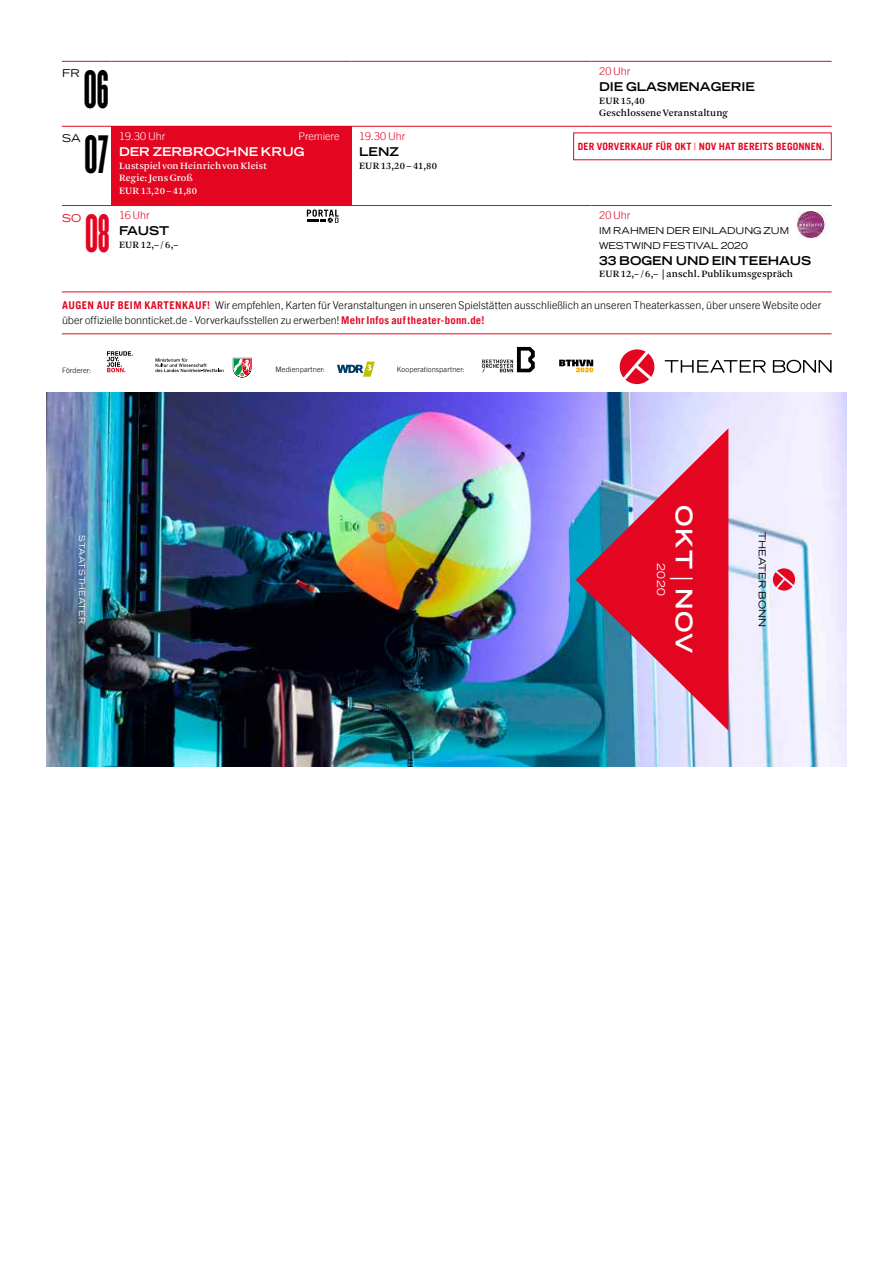
<style>
.page{position:relative;width:893px;height:1263px;background:#fff}
.page>*{position:absolute;margin:0;border:0;box-sizing:border-box;transform-origin:0 0}
.t1{font:47.1px "Champion HTF Bantamweight";color:#000}
.t2{font:47.1px "Champion HTF Bantamweight";color:#e40521}
.t3{font:700 expanded 22.8px "Trade Gothic LT Std";letter-spacing:.05em;color:#fff}
.t4{font:700 expanded 12.15px "Trade Gothic LT Std";color:#000}
.t5{font:700 expanded 12.15px "Trade Gothic LT Std";color:#fff}
.t6{font:300 10.8px/14.9px "Trade Gothic LT";letter-spacing:.005em;color:#000}
.t7{font:300 10.8px "Trade Gothic LT";letter-spacing:-.005em;color:#e40521}
.t8{font:300 10.8px "Trade Gothic LT";letter-spacing:-.005em;color:#fff}
.t9{font:expanded 10.8px "Trade Gothic LT Std";color:#000}
.t10{font:expanded 10.8px "Trade Gothic LT Std";color:#fff}
.t11{font:expanded 10.8px "Trade Gothic LT Std";color:#e40521}
.t12{font:10.05px/12.8px "Arnhem Pro";letter-spacing:.015em;color:#000}
.t13{font:10.05px/12.8px "Arnhem Pro";letter-spacing:.01em;color:#fff}
.t14{font:700 10.05px "Trade Gothic LT";letter-spacing:.005em;color:#e40521}
.t15{font:expanded 9.6px "Trade Gothic LT Std";letter-spacing:.015em;color:#000}
.t16{font:expanded 9.45px/14.9px "Trade Gothic LT Std";color:#000}
.t17{font:expanded 8.1px "Trade Gothic LT Std";letter-spacing:.015em;color:#fff}
.t18{font:300 7.35px "Trade Gothic LT";letter-spacing:.015em;color:#000}
.s1{font-weight:300}
.s2{font-weight:700;color:#e40521}
.s3{font-weight:400}
</style>
<div class="page">
<div style="left:112px;top:126px;width:240px;height:80px;background:#e40521"></div>
<hr style="left:62px;top:61px;width:50px;height:1px;background:#e40521">
<hr style="left:112px;top:61px;width:240px;height:1px;background:#e40521">
<hr style="left:352px;top:61px;width:240px;height:1px;background:#e40521">
<hr style="left:592px;top:61px;width:240px;height:1px;background:#e40521">
<hr style="left:62px;top:126px;width:50px;height:1px;background:#e40521">
<hr style="left:352px;top:126px;width:240px;height:1px;background:#e40521">
<hr style="left:592px;top:126px;width:240px;height:1px;background:#e40521">
<hr style="left:62px;top:205px;width:50px;height:1px;background:#e40521">
<hr style="left:352px;top:205px;width:240px;height:1px;background:#e40521">
<hr style="left:592px;top:205px;width:240px;height:1px;background:#e40521">
<hr style="left:62px;top:291px;width:50px;height:1px;background:#e40521">
<hr style="left:112px;top:291px;width:240px;height:1px;background:#e40521">
<hr style="left:352px;top:291px;width:240px;height:1px;background:#e40521">
<hr style="left:592px;top:291px;width:240px;height:1px;background:#e40521">
<hr style="left:62px;top:333px;width:770px;height:1px;background:#e40521">
<svg style="left:307px;top:210px;width:32px;height:13px"></svg>
<img style="left:798px;top:212px;width:30px;height:26px">
<img style="left:47px;top:393px;width:799px;height:373px">
<svg style="left:576px;top:428px;width:152px;height:303px;background:#ac5677"></svg>
<svg style="left:773px;top:568px;width:22px;height:23px"></svg>
<svg style="left:665px;top:360px;width:101px;height:13px"></svg>
<svg style="left:773px;top:360px;width:59px;height:13px"></svg>
<svg style="left:620px;top:349px;width:34px;height:35px"></svg>
<svg style="left:337px;top:362px;width:38px;height:15px"></svg>
<svg style="left:559px;top:360px;width:34px;height:12px"></svg>
<svg style="left:482px;top:347px;width:53px;height:25px"></svg>
<svg style="left:233px;top:358px;width:18px;height:19px"></svg>
<svg style="left:155px;top:358px;width:68px;height:14px"></svg>
<svg style="left:107px;top:351px;width:26px;height:21px"></svg>
<p class="t9" style="left:62px;top:66px;width:20px">FR</p>
<h1 class="t1" style="left:84px;top:61px;width:26px">06</h1>
<p class="t7" style="left:599px;top:65px;width:33px">20 Uhr</p>
<p class="t4" style="left:599px;top:79px;width:157px">DIE GLASMENAGERIE</p>
<p class="t12" style="left:599px;top:94px;width:130px">EUR 15,40<br>Geschlossene Veranstaltung</p>
<p class="t9" style="left:62px;top:131px;width:20px">SA</p>
<h1 class="t1" style="left:84px;top:126px;width:26px">07</h1>
<p class="t8" style="left:119px;top:129px;width:48px">19.30 Uhr</p>
<p class="t8" style="left:298px;top:129px;width:43px">Premiere</p>
<p class="t5" style="left:119px;top:144px;width:187px">DER ZERBROCHNE KRUG</p>
<p class="t13" style="left:119px;top:159px;width:149px">Lustspiel von Heinrich von Kleist<br>Regie: Jens Groß<br>EUR 13,20 – 41,80</p>
<p class="t7" style="left:359px;top:129px;width:48px">19.30 Uhr</p>
<p class="t4" style="left:359px;top:144px;width:41px">LENZ</p>
<p class="t12" style="left:359px;top:159px;width:79px">EUR 13,20 – 41,80</p>
<p class="t14" style="left:578px;top:140px;width:248px">DER VORVERKAUF FÜR OKT <span class="s1">|</span> NOV HAT BEREITS BEGONNEN.</p>
<p class="t7" style="left:599px;top:209px;width:33px">20 Uhr</p>
<p class="t16" style="left:599px;top:223px;width:192px">IM RAHMEN DER EINLADUNG ZUM<br>WESTWIND FESTIVAL 2020</p>
<p class="t4" style="left:599px;top:252px;width:213px">33 BOGEN UND EIN TEEHAUS</p>
<p class="t12" style="left:599px;top:268px;width:195px">EUR 12,– / 6,– | anschl. Publikumsgespräch</p>
<p class="t6" style="left:62px;top:298px;width:761px"><span class="s2">AUGEN AUF BEIM KARTENKAUF!</span> Wir empfehlen, Karten für Veranstaltungen in unseren Spielstätten ausschließlich an unseren Theaterkassen, über unsere Website oder über offizielle bonnticket.de - Vorverkaufsstellen zu erwerben! <span class="s2">Mehr Infos auf theater-bonn.de!</span></p>
<p class="t11" style="left:62px;top:211px;width:21px">SO</p>
<h1 class="t2" style="left:85px;top:205px;width:26px">08</h1>
<p class="t7" style="left:119px;top:209px;width:32px">16 Uhr</p>
<p class="t4" style="left:119px;top:223px;width:52px">FAUST</p>
<p class="t12" style="left:119px;top:238px;width:61px">EUR 12,– / 6,–</p>
<p class="t18" style="left:62px;top:366px;width:31px">Förderer:</p>
<p class="t18" style="left:276px;top:365px;width:51px">Medienpartner:</p>
<p class="t18" style="left:397px;top:365px;width:69px">Kooperationspartner:</p>
<p class="t17" style="left:87px;top:535px;width:90px;rotate:90deg">STAATSTHEATER</p>
<h2 class="t3" style="left:699px;top:505px;width:150px;rotate:90deg">OKT <span class="s3">|</span> NOV</h2>
<p class="t10" style="left:668px;top:563px;width:34px;rotate:90deg">2020</p>
<p class="t15" style="left:769px;top:532px;width:97px;rotate:90deg">THEATER BONN</p>
</div>
